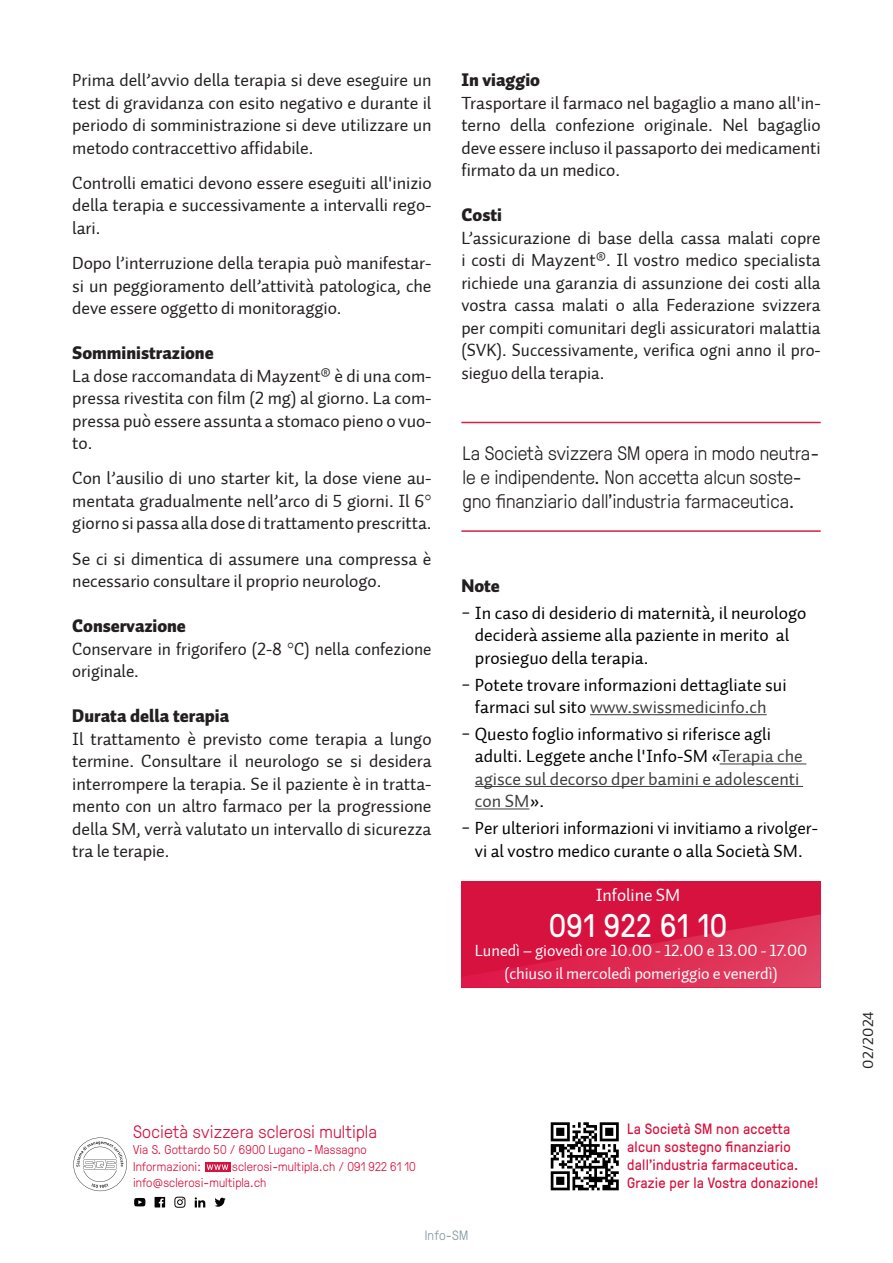
<style>
.page{position:relative;width:893px;height:1263px;background:#fff}
.page>*{position:absolute;margin:0;border:0;box-sizing:border-box;transform-origin:0 0}
.t1{font:32.7px "GT Pressura";letter-spacing:.02em;color:#fff}
.t2{font:300 19.5px/24px "GT Pressura";color:#231f20}
.t3{font:18px/22.5px "Auto 2 Regular LF";letter-spacing:-.005em;color:#231f20;text-align:justify}
.t4{font:18px/22.5px "Auto 2 Regular LF";color:#000002}
.t5{font:18px "Auto 2 Black LF";color:#231f20}
.t6{font:300 18px "GT Pressura";letter-spacing:.01em;color:#d7123e}
.t7{font:18px "Auto 2 Regular LF";letter-spacing:-.005em;color:#fff}
.t8{font:16.5px "Auto 2 Regular LF";letter-spacing:-.01em;color:#fff}
.t9{font:15px/18px "GT Pressura";letter-spacing:.015em;color:#d7123e}
.t10{font:15px "Auto 2 Regular LF";letter-spacing:.015em;color:#231f20}
.t11{font:300 13.5px "GT Pressura";letter-spacing:.015em;color:#83969f}
.t12{font:300 12.75px/16.5px "GT Pressura";letter-spacing:.01em;color:#d7123e}
.s1{color:#3e3e3f}
</style>
<div class="page">
<div style="left:205px;top:1162px;width:25px;height:10px;background:#d7123e"></div>
<svg style="left:207px;top:1164px;width:21px;height:6px"></svg>
<svg style="left:551px;top:1122px;width:68px;height:68px"></svg>
<svg style="left:215px;top:1198px;width:11px;height:9px"></svg>
<svg style="left:195px;top:1197px;width:10px;height:10px"></svg>
<svg style="left:155px;top:1197px;width:10px;height:10px"></svg>
<svg style="left:174px;top:1197px;width:11px;height:11px"></svg>
<svg style="left:134px;top:1198px;width:11px;height:8px"></svg>
<svg style="left:73px;top:1137px;width:54px;height:54px"></svg>
<hr style="left:590px;top:714px;width:177px;height:1px;background:#3e3e3f">
<hr style="left:720px;top:764px;width:86px;height:1px;background:#3e3e3f">
<hr style="left:475px;top:786px;width:328px;height:1px;background:#3e3e3f">
<hr style="left:475px;top:809px;width:54px;height:1px;background:#3e3e3f">
<hr style="left:461px;top:422px;width:360px;height:1px;background:#d71d43">
<hr style="left:461px;top:530px;width:360px;height:2px;background:#d71d43">
<div style="left:461px;top:881px;width:360px;height:106px;background:#d7123e"></div>
<svg style="left:462px;top:914px;width:359px;height:73px"></svg>
<p class="t3" style="left:72px;top:69px;width:361px">Prima dell’avvio della terapia si deve eseguire un test di gravidanza con esito negativo e durante il periodo di somministrazione si deve utilizzare un metodo contraccettivo affidabile.</p>
<p class="t3" style="left:72px;top:172px;width:361px">Controlli ematici devono essere eseguiti all'inizio della terapia e successivamente a intervalli rego&shy;lari.</p>
<p class="t3" style="left:72px;top:252px;width:361px">Dopo l’interruzione della terapia può manifestar&shy;si un peggioramento dell’attività patologica, che deve essere oggetto di monitoraggio.</p>
<p class="t5" style="left:72px;top:341px;width:143px">Somministrazione</p>
<p class="t3" style="left:72px;top:365px;width:361px">La dose raccomandata di Mayzent® è di una com&shy;pressa rivestita con film (2 mg) al giorno. La com&shy;pressa può essere assunta a stomaco pieno o vuo&shy;to.</p>
<p class="t3" style="left:72px;top:467px;width:361px">Con l’ausilio di uno starter kit, la dose viene au&shy;mentata gradualmente nell’arco di 5 giorni. Il 6° giorno si passa alla dose di trattamento prescritta.</p>
<p class="t3" style="left:72px;top:548px;width:361px">Se ci si dimentica di assumere una compressa è necessario consultare il proprio neurologo.</p>
<p class="t5" style="left:72px;top:614px;width:115px">Conservazione</p>
<p class="t3" style="left:72px;top:638px;width:361px">Conservare in frigorifero (2-8 °C) nella confezione originale.</p>
<p class="t5" style="left:72px;top:704px;width:158px">Durata della terapia</p>
<p class="t3" style="left:72px;top:728px;width:361px">Il trattamento è previsto come terapia a lungo termine. Consultare il neurologo se si desidera interrompere la terapia. Se il paziente è in tratta&shy;mento con un altro farmaco per la progressione della SM, verrà valutato un intervallo di sicurezza tra le terapie.</p>
<p class="t5" style="left:461px;top:68px;width:80px">In viaggio</p>
<p class="t3" style="left:461px;top:92px;width:361px">Trasportare il farmaco nel bagaglio a mano all'in&shy;terno della confezione originale. Nel bagaglio deve essere incluso il passaporto dei medicamenti firmato da un medico.</p>
<p class="t5" style="left:461px;top:203px;width:42px">Costi</p>
<p class="t3" style="left:461px;top:227px;width:361px">L’assicurazione di base della cassa malati copre i costi di Mayzent®. Il vostro medico specialista richiede una garanzia di assunzione dei costi alla vostra cassa malati o alla Federazione svizzera per compiti comunitari degli assicuratori malattia (SVK). Successivamente, verifica ogni anno il pro&shy;sieguo della terapia.</p>
<p class="t2" style="left:463px;top:439px;width:358px">La Società svizzera SM opera in modo neutra&shy;le e indipendente. Non accetta alcun soste&shy;gno finanziario dall’industria farmaceutica.</p>
<p class="t5" style="left:461px;top:574px;width:40px">Note</p>
<p class="t4" style="left:475px;top:602px;width:333px;text-indent:-14px">− In caso di desiderio di maternità, il neurologo deciderà assieme alla paziente in merito al prosieguo della terapia.</p>
<p class="t4" style="left:461px;top:673px;width:327px;text-align:center">− Potete trovare informazioni dettagliate sui farmaci sul sito <span class="s1">www.swissmedicinfo.ch</span></p>
<p class="t4" style="left:475px;top:723px;width:329px;text-indent:-14px">− Questo foglio informativo si riferisce agli adulti. Leggete anche l'Info-SM «<span class="s1">Terapia che agisce sul decorso dper bamini e adolescenti con SM</span>».</p>
<p class="t4" style="left:461px;top:817px;width:358px;text-align:center">− Per ulteriori informazioni vi invitiamo a rivolger&shy;vi al vostro medico curante o alla Società SM.</p>
<p class="t7" style="left:596px;top:883px;width:86px">Infoline SM</p>
<p class="t1" style="left:549px;top:902px;width:179px">091 922 61 10</p>
<p class="t8" style="left:475px;top:940px;width:334px">Lunedì – giovedì ore 10.00 - 12.00 e 13.00 - 17.00</p>
<p class="t8" style="left:504px;top:963px;width:275px">(chiuso il mercoledì pomeriggio e venerdì)</p>
<p class="t6" style="left:133px;top:1118px;width:246px">Società svizzera sclerosi multipla</p>
<p class="t12" style="left:133px;top:1140px;width:235px">Via S. Gottardo 50 / 6900 Lugano -Massagno<br>Informazioni:</p>
<p class="t12" style="left:133px;top:1157px;width:284px;text-indent:99px">sclerosi-multipla.ch / 091 922 61 10 info@sclerosi-multipla.ch</p>
<p class="t9" style="left:627px;top:1119px;width:193px">La Società SM non accetta alcun sostegno finanziario dall’industria farmaceutica.<br>Grazie per la Vostra donazione!</p>
<p class="t11" style="left:425px;top:1226px;width:45px">Info-SM</p>
<p class="t10" style="left:859px;top:1069px;width:59px;rotate:-90deg">02/2024</p>
</div>
